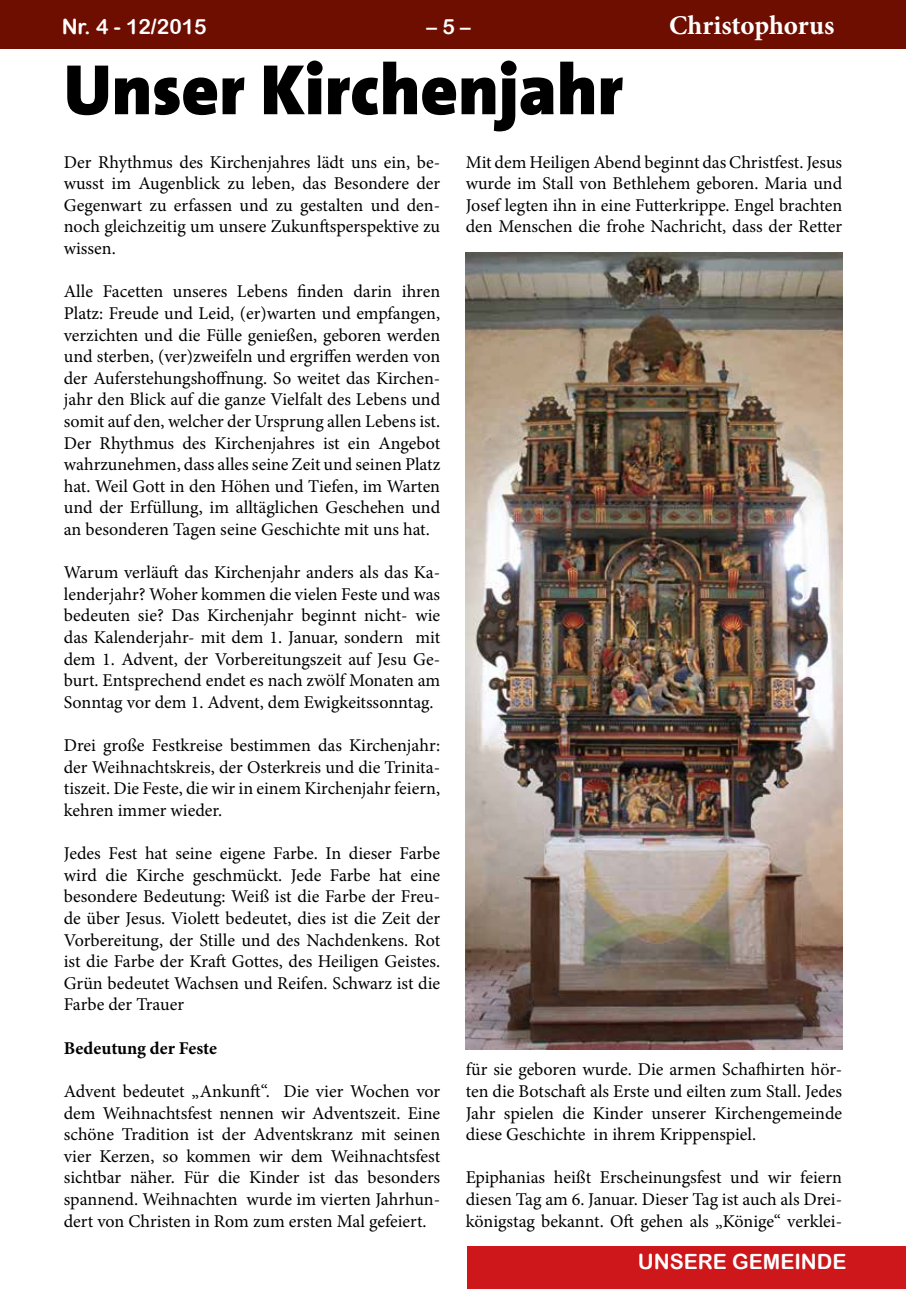
<style>
.page{position:relative;width:906px;height:1289px;background:#fff}
.page>*{position:absolute;margin:0;border:0;box-sizing:border-box;transform-origin:0 0}
.t1{font:900 72px "SPD The Sans";color:#000}
.t2{font:700 27px "Minion Pro";color:#fff}
.t3{font:21px "Arial Rounded MT Bold";color:#fff}
.t4{font:18px/21.6px "Minion Pro";color:#000;text-align:justify}
.t5{font:700 18px "Minion Pro";color:#000}
</style>
<div class="page">
<div style="left:0;top:0;width:906px;height:49px;background:#6e0e00"></div>
<div style="left:468px;top:1246px;width:438px;height:42px;background:#cd171a"></div>
<img style="left:466px;top:252px;width:376px;height:797px">
<p class="t3" style="left:62px;top:14px;width:147px">NR. 4 - 12/2015</p>
<p class="t3" style="left:426px;top:14px;width:45px">– 5 –</p>
<h2 class="t2" style="left:669px;top:7px;width:167px">Christophorus</h2>
<h1 class="t1" style="left:64px;top:51px;width:561px">Unser Kirchenjahr</h1>
<p class="t4" style="left:64px;top:151px;width:378px">Der Rhythmus des Kirchenjahres lädt uns ein, be&shy;wusst im Augenblick zu leben, das Besondere der Gegenwart zu erfassen und zu gestalten und den&shy;noch gleichzeitig um unsere Zukunftsperspektive zu wissen.</p>
<p class="t4" style="left:64px;top:281px;width:378px">Alle Facetten unseres Lebens finden darin ihren Platz: Freude und Leid, (er)warten und empfangen, verzichten und die Fülle genießen, geboren werden und sterben, (ver)zweifeln und ergriffen werden von der Auferstehungshoffnung. So weitet das Kirchen&shy;jahr den Blick auf die ganze Vielfalt des Lebens und somit auf den, welcher der Ursprung allen Lebens ist.<br>Der Rhythmus des Kirchenjahres ist ein Angebot wahrzunehmen, dass alles seine Zeit und seinen Platz hat. Weil Gott in den Höhen und Tiefen, im Warten und der Erfüllung, im alltäglichen Geschehen und an besonderen Tagen seine Geschichte mit uns hat.</p>
<p class="t4" style="left:64px;top:562px;width:378px">Warum verläuft das Kirchenjahr anders als das Ka&shy;lenderjahr? Woher kommen die vielen Feste und was bedeuten sie? Das Kirchenjahr beginnt nicht- wie das Kalenderjahr- mit dem 1. Januar, sondern mit dem 1. Advent, der Vorbereitungszeit auf Jesu Ge&shy;burt. Entsprechend endet es nach zwölf Monaten am Sonntag vor dem 1. Advent, dem Ewigkeitssonntag.</p>
<p class="t4" style="left:64px;top:734px;width:378px">Drei große Festkreise bestimmen das Kirchenjahr: der Weihnachtskreis, der Osterkreis und die Trinita&shy;tiszeit. Die Feste, die wir in einem Kirchenjahr feiern, kehren immer wieder.</p>
<p class="t4" style="left:64px;top:842px;width:378px">Jedes Fest hat seine eigene Farbe. In dieser Farbe wird die Kirche geschmückt. Jede Farbe hat eine besondere Bedeutung: Weiß ist die Farbe der Freu&shy;de über Jesus. Violett bedeutet, dies ist die Zeit der Vorbereitung, der Stille und des Nachdenkens. Rot ist die Farbe der Kraft Gottes, des Heiligen Geistes.<br>Grün bedeutet Wachsen und Reifen. Schwarz ist die Farbe der Trauer</p>
<p class="t5" style="left:64px;top:1035px;width:155px">Bedeutung der Feste</p>
<p class="t4" style="left:64px;top:1080px;width:378px">Advent bedeutet „Ankunft“. Die vier Wochen vor dem Weihnachtsfest nennen wir Adventszeit. Eine schöne Tradition ist der Adventskranz mit seinen vier Kerzen, so kommen wir dem Weihnachtsfest sichtbar näher. Für die Kinder ist das besonders spannend. Weihnachten wurde im vierten Jahrhun&shy;dert von Christen in Rom zum ersten Mal gefeiert.</p>
<p class="t4" style="left:466px;top:151px;width:378px">Mit dem Heiligen Abend beginnt das Christfest. Jesus wurde im Stall von Bethlehem geboren. Maria und Josef legten ihn in eine Futterkrippe. Engel brachten den Menschen die frohe Nachricht, dass der Retter</p>
<p class="t4" style="left:466px;top:1058px;width:378px">für sie geboren wurde. Die armen Schafhirten hör&shy;ten die Botschaft als Erste und eilten zum Stall. Jedes Jahr spielen die Kinder unserer Kirchengemeinde diese Geschichte in ihrem Krippenspiel.</p>
<p class="t4" style="left:466px;top:1166px;width:378px">Epiphanias heißt Erscheinungsfest und wir feiern diesen Tag am 6. Januar. Dieser Tag ist auch als Drei&shy;königstag bekannt. Oft gehen als „Könige“ verklei-</p>
<p class="t3" style="left:638px;top:1248px;width:32px">UNSERE</p>
<p class="t3" style="left:732px;top:1248px;width:32px">GEMEINDE</p>
</div>
